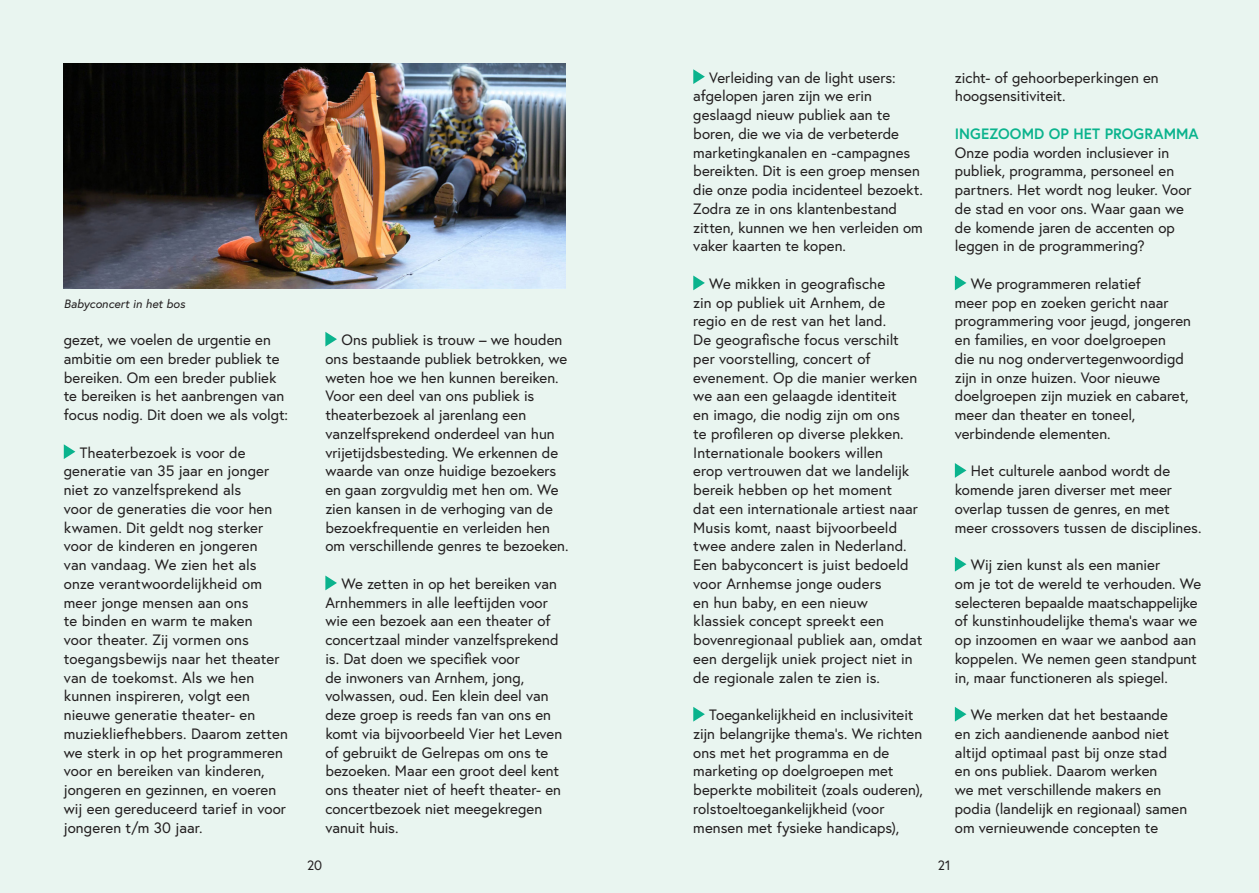
<style>
.page{position:relative;width:1259px;height:893px;background:#e9f5f0}
.page>*{position:absolute;margin:0;border:0;box-sizing:border-box;transform-origin:0 0}
.Leestekst{font:15px/18.8px "Europa";color:#231f20}
.Leestekst-2{font:700 15px "Europa";letter-spacing:.005em;color:#0ab38d}
.t1{font:13.5px "Europa";color:#231f20}
.Leestekst-3{font:italic 12px "Europa";letter-spacing:.005em;color:#231f20}
</style>
<div class="page">
<svg style="left:64px;top:444px;width:11px;height:15px"></svg>
<svg style="left:325px;top:332px;width:12px;height:15px"></svg>
<svg style="left:325px;top:576px;width:12px;height:14px"></svg>
<svg style="left:693px;top:69px;width:12px;height:15px"></svg>
<svg style="left:693px;top:276px;width:12px;height:14px"></svg>
<svg style="left:693px;top:707px;width:12px;height:15px"></svg>
<svg style="left:955px;top:276px;width:11px;height:14px"></svg>
<svg style="left:955px;top:463px;width:11px;height:15px"></svg>
<svg style="left:955px;top:557px;width:11px;height:15px"></svg>
<svg style="left:955px;top:707px;width:11px;height:15px"></svg>
<img style="left:64px;top:64px;width:502px;height:225px">
<p class="Leestekst-3" style="left:64px;top:296px;width:123px">Babyconcert in het bos</p>
<p class="Leestekst" style="left:64px;top:330px;width:226px">gezet, we voelen de urgentie en ambitie om een breder publiek te bereiken. Om een breder publiek te bereiken is het aanbrengen van focus nodig. Dit doen we als volgt:</p>
<p class="Leestekst" style="left:64px;top:443px;width:226px;text-indent:16px">Theaterbezoek is voor de generatie van 35 jaar en jonger niet zo vanzelfsprekend als<br>voor de generaties die voor hen kwamen. Dit geldt nog sterker voor de kinderen en jongeren<br>van vandaag. We zien het als onze verantwoordelijkheid om meer jonge mensen aan ons<br>te binden en warm te maken<br>voor theater. Zij vormen ons toegangsbewijs naar het theater van de toekomst. Als we hen kunnen inspireren, volgt een nieuwe generatie theater- en muziekliefhebbers. Daarom zetten we sterk in op het programmeren voor en bereiken van kinderen, jongeren en gezinnen, en voeren wij een gereduceerd tarief in voor jongeren t/m 30 jaar.</p>
<p class="Leestekst" style="left:325px;top:330px;width:245px;text-indent:16px">Ons publiek is trouw – we houden ons bestaande publiek betrokken, we weten hoe we hen kunnen bereiken.<br>Voor een deel van ons publiek is theaterbezoek al jarenlang een vanzelfsprekend onderdeel van hun vrijetijdsbesteding. We erkennen de waarde van onze huidige bezoekers en gaan zorgvuldig met hen om. We zien kansen in de verhoging van de bezoekfrequentie en verleiden hen om verschillende genres te bezoeken.</p>
<p class="Leestekst" style="left:325px;top:574px;width:238px;text-indent:16px">We zetten in op het bereiken van<br>Arnhemmers in alle leeftijden voor wie een bezoek aan een theater of concertzaal minder vanzelfsprekend is. Dat doen we specifiek voor<br>de inwoners van Arnhem, jong, volwassen, oud. Een klein deel van deze groep is reeds fan van ons en komt via bijvoorbeeld Vier het Leven of gebruikt de Gelrepas om ons te bezoeken. Maar een groot deel kent ons theater niet of heeft theater- en concertbezoek niet meegekregen vanuit huis.</p>
<p class="Leestekst" style="left:693px;top:68px;width:231px;text-indent:16px">Verleiding van de light users: afgelopen jaren zijn we erin geslaagd nieuw publiek aan te boren, die we via de verbeterde marketingkanalen en -campagnes bereikten. Dit is een groep mensen die onze podia incidenteel bezoekt.<br>Zodra ze in ons klantenbestand zitten, kunnen we hen verleiden om vaker kaarten te kopen.</p>
<p class="Leestekst" style="left:693px;top:274px;width:230px;text-indent:16px">We mikken in geografische<br>zin op publiek uit Arnhem, de<br>regio en de rest van het land.<br>De geografische focus verschilt per voorstelling, concert of evenement. Op die manier werken we aan een gelaagde identiteit<br>en imago, die nodig zijn om ons<br>te profileren op diverse plekken.<br>Internationale bookers willen<br>erop vertrouwen dat we landelijk bereik hebben op het moment<br>dat een internationale artiest naar<br>Musis komt, naast bijvoorbeeld twee andere zalen in Nederland.<br>Een babyconcert is juist bedoeld voor Arnhemse jonge ouders<br>en hun baby, en een nieuw klassiek concept spreekt een bovenregionaal publiek aan, omdat een dergelijk uniek project niet in de regionale zalen te zien is.</p>
<p class="Leestekst" style="left:693px;top:705px;width:231px;text-indent:16px">Toegankelijkheid en inclusiviteit zijn belangrijke thema’s. We richten ons met het programma en de marketing op doelgroepen met beperkte mobiliteit (zoals ouderen), rolstoeltoegankelijkheid (voor mensen met fysieke handicaps),</p>
<p class="Leestekst" style="left:955px;top:68px;width:205px">zicht- of gehoorbeperkingen en hoogsensitiviteit.</p>
<p class="Leestekst-2" style="left:955px;top:123px;width:245px">INGEZOOMD OP HET PROGRAMMA</p>
<p class="Leestekst" style="left:955px;top:143px;width:238px">Onze podia worden inclusiever in publiek, programma, personeel en partners. Het wordt nog leuker. Voor de stad en voor ons. Waar gaan we de komende jaren de accenten op leggen in de programmering?</p>
<p class="Leestekst" style="left:955px;top:274px;width:238px;text-indent:16px">We programmeren relatief<br>meer pop en zoeken gericht naar programmering voor jeugd, jongeren en families, en voor doelgroepen<br>die nu nog ondervertegenwoordigd zijn in onze huizen. Voor nieuwe doelgroepen zijn muziek en cabaret, meer dan theater en toneel, verbindende elementen.</p>
<p class="Leestekst" style="left:955px;top:461px;width:248px;text-indent:16px">Het culturele aanbod wordt de komende jaren diverser met meer overlap tussen de genres, en met meer crossovers tussen de disciplines.</p>
<p class="Leestekst" style="left:955px;top:555px;width:248px;text-indent:16px">Wij zien kunst als een manier<br>om je tot de wereld te verhouden. We selecteren bepaalde maatschappelijke of kunstinhoudelijke thema’s waar we op inzoomen en waar we aanbod aan koppelen. We nemen geen standpunt in, maar functioneren als spiegel.</p>
<p class="Leestekst" style="left:955px;top:705px;width:234px;text-indent:16px">We merken dat het bestaande en zich aandienende aanbod niet altijd optimaal past bij onze stad<br>en ons publiek. Daarom werken<br>we met verschillende makers en podia (landelijk en regionaal) samen om vernieuwende concepten te</p>
<p class="t1" style="left:307px;top:857px;width:17px">20</p>
<p class="t1" style="left:938px;top:857px;width:14px">21</p>
</div>
